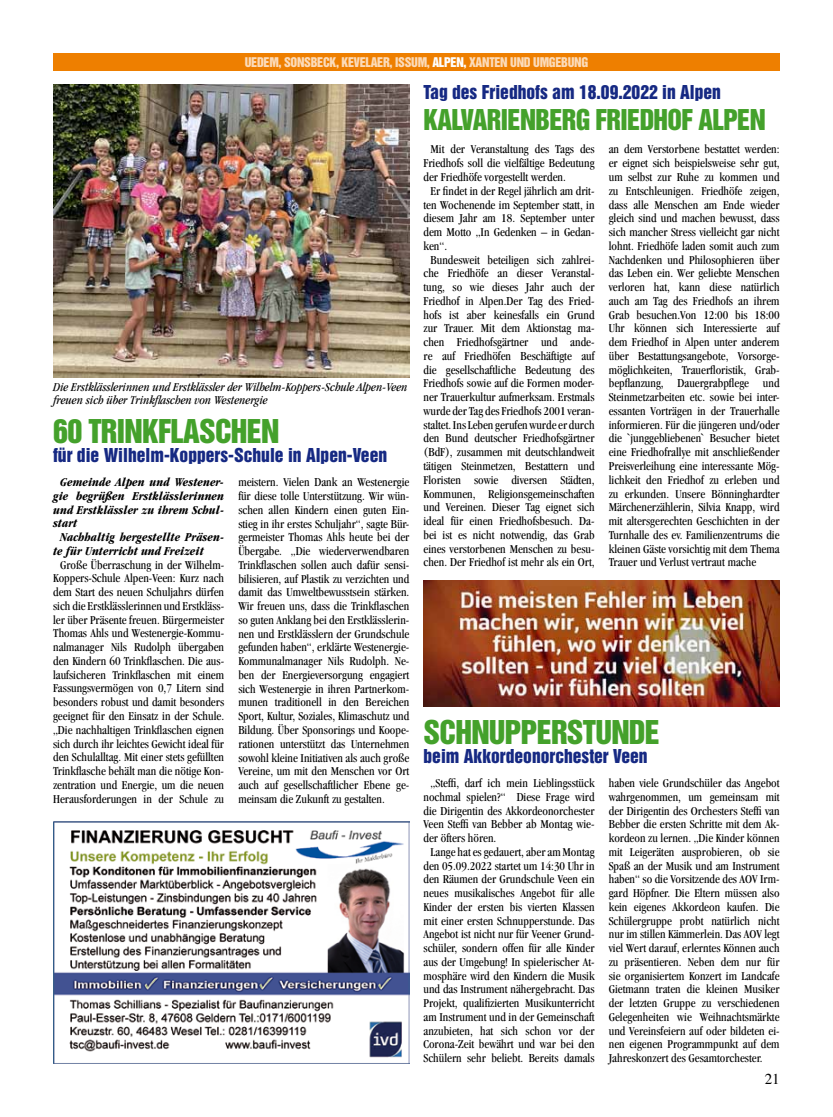
<style>
.page{position:relative;width:833px;height:1117px;background:#fff}
.page>*{position:absolute;margin:0;border:0;box-sizing:border-box;transform-origin:0 0}
.t1{font:30px "Helvetica Inserat";letter-spacing:-.025em;color:#44a12b}
.t2{font:26.25px "Helvetica Inserat";letter-spacing:-.025em;color:#44a12b}
.t3{font:17.5px "Helvetica Inserat";color:#162983}
.t4{font:15px "Times";color:#000}
.t5{font:condensed 12.5px/13.8px "Garamond";color:#000;text-align:justify}
.t6{font:italic 700 condensed 12.5px "Garamond";color:#000}
.t7{font:italic condensed 12.5px/13.8px "Garamond";color:#000}
.t8{font:12.25px "Helvetica Inserat";letter-spacing:-.025em;color:#fcdbb9}
.s1{color:#fff}
</style>
<div class="page">
<div style="left:53px;top:53px;width:727px;height:18px;background:#ee7f00"></div>
<img style="left:53px;top:85px;width:356px;height:292px">
<img style="left:53px;top:821px;width:356px;height:242px">
<img style="left:423px;top:580px;width:356px;height:126px">
<p class="t8" style="left:245px;top:54px;width:344px">UEDEM, SONSBECK, KEVELAER, ISSUM, <span class="s1">ALPEN,</span> XANTEN UND UMGEBUNG</p>
<p class="t7" style="left:53px;top:379px;width:356px">Die Erstklässlerinnen und Erstklässler der Wilhelm-Koppers-Schule Alpen-Veen freuen sich über Trinkflaschen von Westenergie</p>
<h1 class="t1" style="left:53px;top:413px;width:228px">60 TRINKFLASCHEN</h1>
<h3 class="t3" style="left:53px;top:444px;width:335px">FÜR DIE WILHELM-KOPPERS-SCHULE IN ALPEN-VEEN</h3>
<p class="t6" style="left:60px;top:475px;width:165px">Gemeinde Alpen und Westener-</p>
<p class="t6" style="left:53px;top:488px;width:172px">gie begrüßen Erstklässlerinnen</p>
<p class="t6" style="left:53px;top:502px;width:172px">und Erstklässler zu ihrem Schul-</p>
<p class="t6" style="left:53px;top:516px;width:26px">start</p>
<p class="t6" style="left:60px;top:530px;width:165px">Nachhaltig hergestellte Präsen-</p>
<p class="t6" style="left:53px;top:543px;width:152px">te für Unterricht und Freizeit</p>
<p class="t5" style="left:53px;top:557px;width:172px;text-align:center">Große Überraschung in der Wilhelm-Koppers-Schule Alpen-Veen: Kurz nach dem Start des neuen Schuljahrs dürfen sich die Erstklässlerinnen und Erstkläss&shy;ler über Präsente freuen. Bürgermeister Thomas Ahls und Westenergie-Kommu&shy;nalmanager Nils Rudolph übergaben den Kindern 60 Trinkflaschen. Die aus&shy;laufsicheren Trinkflaschen mit einem Fassungsvermögen von 0,7 Litern sind besonders robust und damit besonders geeignet für den Einsatz in der Schule. „Die nachhaltigen Trinkflaschen eignen sich durch ihr leichtes Gewicht ideal für den Schulalltag. Mit einer stets gefüllten Trinkflasche behält man die nötige Kon&shy;zentration und Energie, um die neuen Herausforderungen in der Schule zu</p>
<p class="t5" style="left:238px;top:475px;width:172px">meistern. Vielen Dank an Westenergie für diese tolle Unterstützung. Wir wün&shy;schen allen Kindern einen guten Ein&shy;stieg in ihr erstes Schuljahr“, sagte Bür&shy;germeister Thomas Ahls heute bei der Übergabe. „Die wiederverwendbaren Trinkflaschen sollen auch dafür sensi&shy;bilisieren, auf Plastik zu verzichten und damit das Umweltbewusstsein stärken.<br>Wir freuen uns, dass die Trinkflaschen so guten Anklang bei den Erstklässlerin&shy;nen und Erstklässlern der Grundschule gefunden haben“, erklärte Westenergie-Kommunalmanager Nils Rudolph. Ne&shy;ben der Energieversorgung engagiert sich Westenergie in ihren Partnerkom&shy;munen traditionell in den Bereichen Sport, Kultur, Soziales, Klimaschutz und Bildung. Über Sponsorings und Koope&shy;rationen unterstützt das Unternehmen sowohl kleine Initiativen als auch große Vereine, um mit den Menschen vor Ort auch auf gesellschaftlicher Ebene ge&shy;meinsam die Zukunft zu gestalten.</p>
<h3 class="t3" style="left:423px;top:81px;width:299px">TAG DES FRIEDHOFS AM 18.09.2022 IN ALPEN</h3>
<h2 class="t2" style="left:423px;top:104px;width:344px">KALVARIENBERG FRIEDHOF ALPEN</h2>
<p class="t5" style="left:609px;top:142px;width:172px">an dem Verstorbene bestattet werden: er eignet sich beispielsweise sehr gut, um selbst zur Ruhe zu kommen und zu Entschleunigen. Friedhöfe zeigen, dass alle Menschen am Ende wieder gleich sind und machen bewusst, dass sich mancher Stress vielleicht gar nicht lohnt. Friedhöfe laden somit auch zum Nachdenken und Philosophieren über das Leben ein. Wer geliebte Menschen verloren hat, kann diese natürlich auch am Tag des Friedhofs an ihrem Grab besuchen.Von 12:00 bis 18:00<br>Uhr können sich Interessierte auf dem Friedhof in Alpen unter anderem über Bestattungsangebote, Vorsorge&shy;möglichkeiten, Trauerfloristik, Grab&shy;bepflanzung, Dauergrabpflege und Steinmetzarbeiten etc. sowie bei inter&shy;essanten Vorträgen in der Trauerhalle informieren. Für die jüngeren und/oder die `junggebliebenen` Besucher bietet eine Friedhofrallye mit anschließender Preisverleihung eine interessante Mög&shy;lichkeit den Friedhof zu erleben und zu erkunden. Unsere Bönninghardter Märchenerzählerin, Silvia Knapp, wird mit altersgerechten Geschichten in der Turnhalle des ev. Familienzentrums die kleinen Gäste vorsichtig mit dem Thema Trauer und Verlust vertraut mache</p>
<p class="t5" style="left:430px;top:142px;width:165px">Mit der Veranstaltung des Tags des</p>
<p class="t5" style="left:423px;top:156px;width:172px">Friedhofs soll die vielfältige Bedeutung</p>
<p class="t5" style="left:423px;top:170px;width:144px">der Friedhöfe vorgestellt werden.</p>
<p class="t5" style="left:430px;top:184px;width:165px">Er findet in der Regel jährlich am drit-</p>
<p class="t5" style="left:423px;top:197px;width:172px">ten Wochenende im September statt, in</p>
<p class="t5" style="left:423px;top:211px;width:172px">diesem Jahr am 18. September unter</p>
<p class="t5" style="left:423px;top:225px;width:172px">dem Motto „In Gedenken – in Gedan-</p>
<p class="t5" style="left:423px;top:239px;width:25px">ken“.</p>
<p class="t5" style="left:430px;top:252px;width:165px">Bundesweit beteiligen sich zahlrei-</p>
<p class="t5" style="left:423px;top:266px;width:172px">che Friedhöfe an dieser Veranstal-</p>
<p class="t5" style="left:423px;top:280px;width:172px">tung, so wie dieses Jahr auch der</p>
<p class="t5" style="left:423px;top:294px;width:172px">Friedhof in Alpen.Der Tag des Fried-</p>
<p class="t5" style="left:423px;top:307px;width:172px">hofs ist aber keinesfalls ein Grund</p>
<p class="t5" style="left:423px;top:321px;width:172px">zur Trauer. Mit dem Aktionstag ma-</p>
<p class="t5" style="left:423px;top:335px;width:172px">chen Friedhofsgärtner und ande-</p>
<p class="t5" style="left:423px;top:349px;width:172px">re auf Friedhöfen Beschäftigte auf</p>
<p class="t5" style="left:423px;top:362px;width:172px">die gesellschaftliche Bedeutung des</p>
<p class="t5" style="left:423px;top:376px;width:172px">Friedhofs sowie auf die Formen moder-</p>
<p class="t5" style="left:423px;top:390px;width:172px">ner Trauerkultur aufmerksam. Erstmals</p>
<p class="t5" style="left:423px;top:404px;width:172px">wurde der Tag des Friedhofs 2001 veran-</p>
<p class="t5" style="left:423px;top:417px;width:172px">staltet. Ins Leben gerufen wurde er durch</p>
<p class="t5" style="left:423px;top:431px;width:172px">den Bund deutscher Friedhofsgärtner</p>
<p class="t5" style="left:423px;top:445px;width:172px">(BdF), zusammen mit deutschlandweit</p>
<p class="t5" style="left:423px;top:459px;width:172px">tätigen Steinmetzen, Bestattern und</p>
<p class="t5" style="left:423px;top:472px;width:172px">Floristen sowie diversen Städten,</p>
<p class="t5" style="left:423px;top:486px;width:172px">Kommunen, Religionsgemeinschaften</p>
<p class="t5" style="left:423px;top:500px;width:172px">und Vereinen. Dieser Tag eignet sich</p>
<p class="t5" style="left:423px;top:514px;width:172px">ideal für einen Friedhofsbesuch. Da-</p>
<p class="t5" style="left:423px;top:527px;width:172px">bei ist es nicht notwendig, das Grab</p>
<p class="t5" style="left:423px;top:541px;width:172px">eines verstorbenen Menschen zu besu-</p>
<p class="t5" style="left:423px;top:555px;width:172px">chen. Der Friedhof ist mehr als ein Ort,</p>
<h1 class="t1" style="left:423px;top:714px;width:238px">SCHNUPPERSTUNDE</h1>
<h3 class="t3" style="left:423px;top:745px;width:226px">BEIM AKKORDEONORCHESTER VEEN</h3>
<p class="t5" style="left:609px;top:775px;width:172px">haben viele Grundschüler das Angebot wahrgenommen, um gemeinsam mit der Dirigentin des Orchesters Steffi van Bebber die ersten Schritte mit dem Ak&shy;kordeon zu lernen. „Die Kinder können mit Leigeräten ausprobieren, ob sie Spaß an der Musik und am Instrument haben“ so die Vorsitzende des AOV Irm&shy;gard Höpfner. Die Eltern müssen also kein eigenes Akkordeon kaufen. Die Schülergruppe probt natürlich nicht nur im stillen Kämmerlein. Das AOV legt viel Wert darauf, erlerntes Können auch zu präsentieren. Neben dem nur für sie organisiertem Konzert im Landcafe Gietmann traten die kleinen Musiker der letzten Gruppe zu verschiedenen Gelegenheiten wie Weihnachtsmärkte und Vereinsfeiern auf oder bildeten ei&shy;nen eigenen Programmpunkt auf dem Jahreskonzert des Gesamtorchester.</p>
<p class="t5" style="left:430px;top:775px;width:165px">„Steffi, darf ich mein Lieblingsstück</p>
<p class="t5" style="left:423px;top:789px;width:172px">nochmal spielen?“ Diese Frage wird</p>
<p class="t5" style="left:423px;top:803px;width:172px">die Dirigentin des Akkordeonorchester</p>
<p class="t5" style="left:423px;top:817px;width:172px">Veen Steffi van Bebber ab Montag wie-</p>
<p class="t5" style="left:423px;top:830px;width:74px">der öfters hören.</p>
<p class="t5" style="left:430px;top:844px;width:165px">Lange hat es gedauert, aber am Montag</p>
<p class="t5" style="left:423px;top:858px;width:172px">den 05.09.2022 startet um 14:30 Uhr in</p>
<p class="t5" style="left:423px;top:872px;width:172px">den Räumen der Grundschule Veen ein</p>
<p class="t5" style="left:423px;top:885px;width:172px">neues musikalisches Angebot für alle</p>
<p class="t5" style="left:423px;top:899px;width:172px">Kinder der ersten bis vierten Klassen</p>
<p class="t5" style="left:423px;top:913px;width:172px">mit einer ersten Schnupperstunde. Das</p>
<p class="t5" style="left:423px;top:927px;width:172px">Angebot ist nicht nur für Veener Grund-</p>
<p class="t5" style="left:423px;top:940px;width:172px">schüler, sondern offen für alle Kinder</p>
<p class="t5" style="left:423px;top:954px;width:172px">aus der Umgebung! In spielerischer At-</p>
<p class="t5" style="left:423px;top:968px;width:172px">mosphäre wird den Kindern die Musik</p>
<p class="t5" style="left:423px;top:982px;width:172px">und das Instrument nähergebracht. Das</p>
<p class="t5" style="left:423px;top:995px;width:172px">Projekt, qualifizierten Musikunterricht</p>
<p class="t5" style="left:423px;top:1009px;width:172px">am Instrument und in der Gemeinschaft</p>
<p class="t5" style="left:423px;top:1023px;width:172px">anzubieten, hat sich schon vor der</p>
<p class="t5" style="left:423px;top:1037px;width:172px">Corona-Zeit bewährt und war bei den</p>
<p class="t5" style="left:423px;top:1050px;width:172px">Schülern sehr beliebt. Bereits damals</p>
<p class="t4" style="left:765px;top:1064px;width:16px">21</p>
</div>
